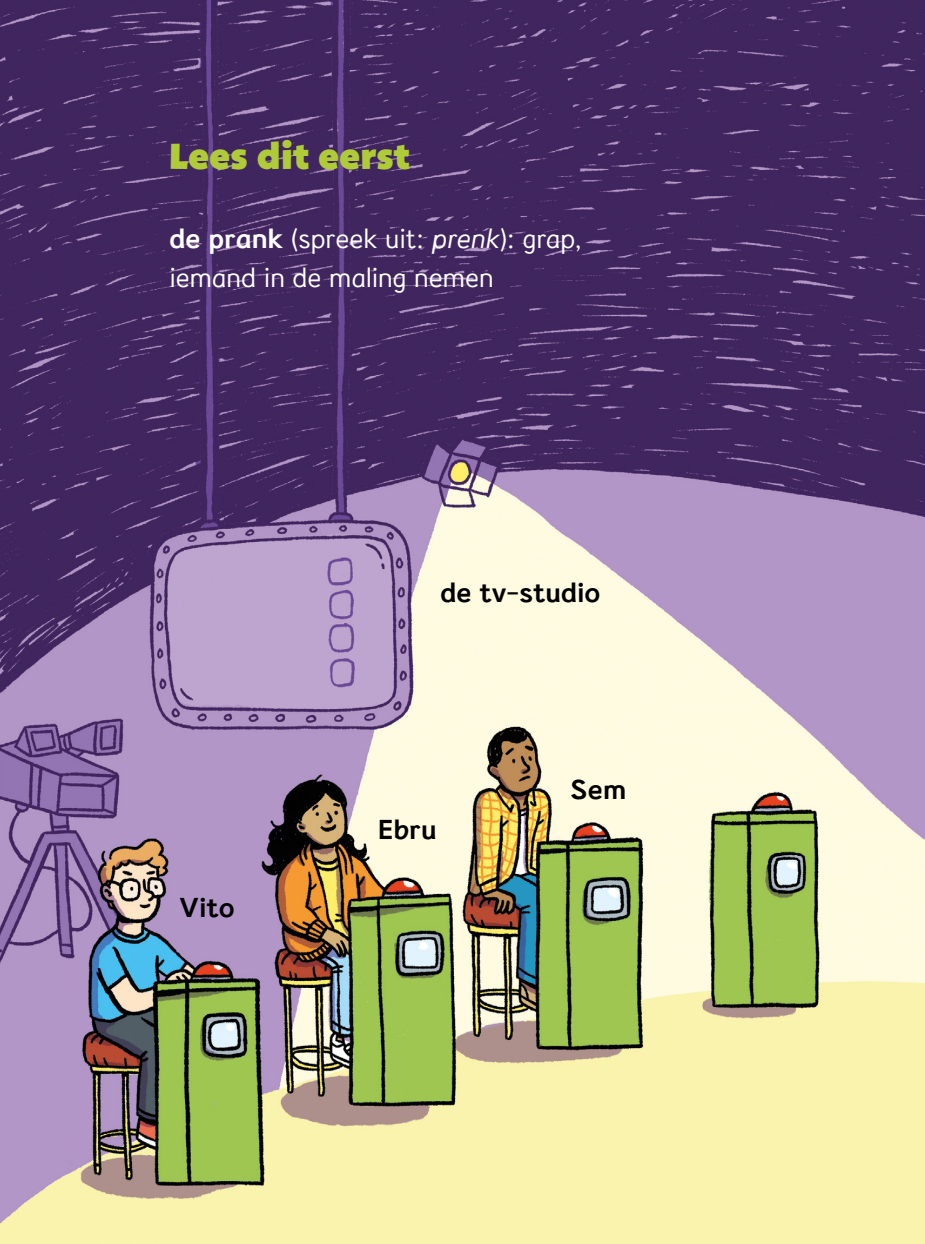
<style>
.page{position:relative;width:925px;height:1244px;background:#fff}
.page>*{position:absolute;margin:0;border:0;box-sizing:border-box;transform-origin:0 0}
.t1{font:36px "Bango Pro";letter-spacing:.005em;color:#afcb37}
.t2{font:26.55px/39.4px "Zwijsendyslexieprint";letter-spacing:.005em;color:#fff}
.t3{font:700 26.55px "Zwijsendyslexieprint";color:#000}
.s1{font-weight:700}
.s2{font-style:italic}
</style>
<div class="page">
<img style="left:0;top:0;width:925px;height:1244px">
<p class="t1" style="left:169px;top:136px;width:242px">Lees dit eerst</p>
<p class="t2" style="left:169px;top:218px;width:415px"><span class="s1">de prank</span> (spreek uit: <span class="s2">prenk</span>): grap, iemand in de maling nemen</p>
<p class="t3" style="left:440px;top:579px;width:161px">de tv-studio</p>
<p class="t3" style="left:179px;top:894px;width:57px">Vito</p>
<p class="t3" style="left:378px;top:815px;width:60px">Ebru</p>
<p class="t3" style="left:570px;top:775px;width:58px">Sem</p>
</div>
